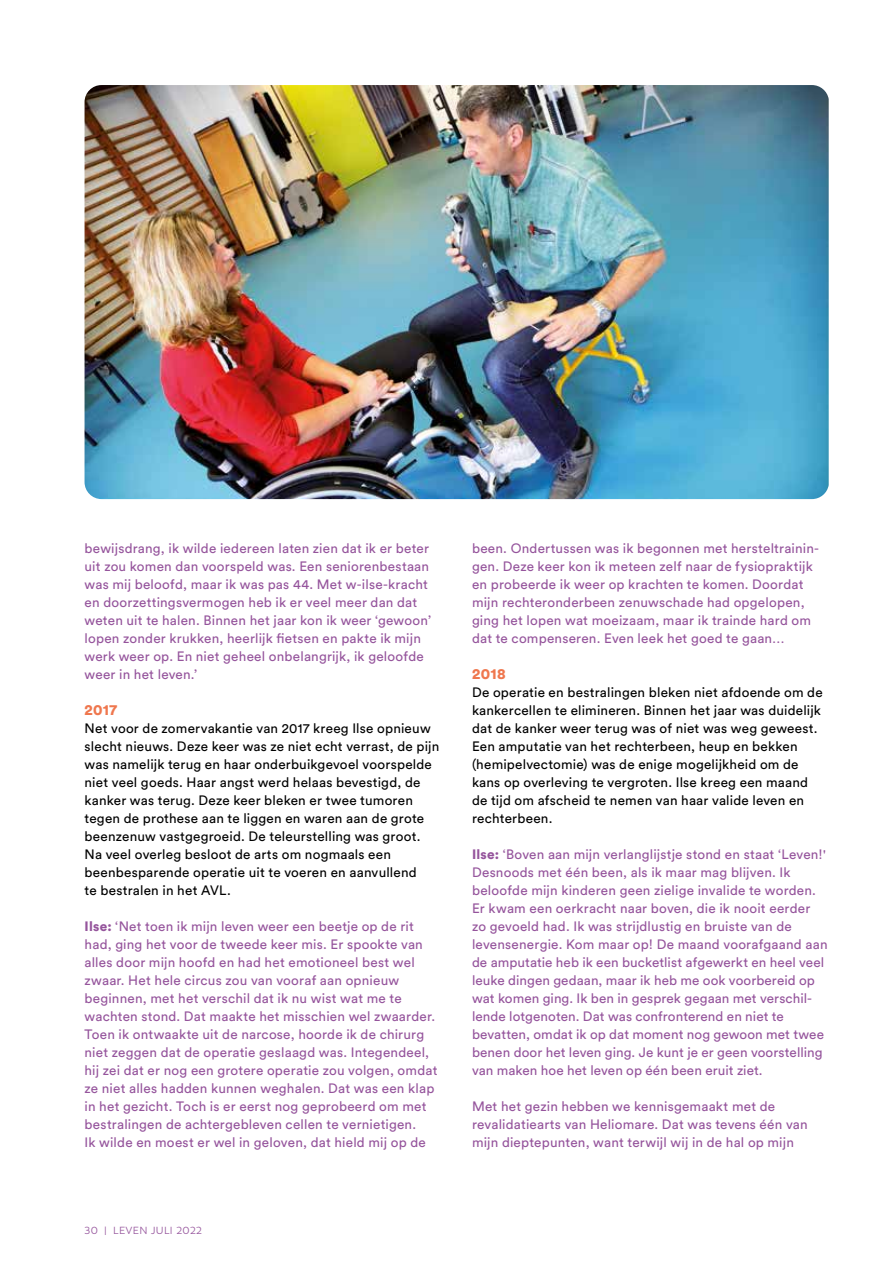
<style>
.page{position:relative;width:893px;height:1263px;background:#fff}
.page>*{position:absolute;margin:0;border:0;box-sizing:border-box;transform-origin:0 0}
.t1{font:900 15px "Circular Std";letter-spacing:.025em;color:#ef774e}
.t2{font:13.5px/18px "Circular Std";letter-spacing:.015em;color:#95549c}
.t3{font:13.5px/18px "Circular Std";letter-spacing:.015em;color:#000}
.t4{font:11.25px "Rebrand Txt";letter-spacing:.03em;color:#95549c}
.s1{font-weight:900}
</style>
<div class="page">
<img style="left:85px;top:85px;width:744px;height:414px">
<p class="t2" style="left:85px;top:539px;width:348px">bewijsdrang, ik wilde iedereen laten zien dat ik er beter uit zou komen dan voorspeld was. Een seniorenbestaan was mij beloofd, maar ik was pas 44. Met w-ilse-kracht en doorzettingsvermogen heb ik er veel meer dan dat weten uit te halen. Binnen het jaar kon ik weer ‘gewoon’ lopen zonder krukken, heerlijk fietsen en pakte ik mijn werk weer op. En niet geheel onbelangrijk, ik geloofde weer in het leven.’</p>
<p class="t1" style="left:85px;top:700px;width:34px">2017</p>
<p class="t3" style="left:85px;top:719px;width:356px">Net voor de zomervakantie van 2017 kreeg Ilse opnieuw slecht nieuws. Deze keer was ze niet echt verrast, de pijn was namelijk terug en haar onderbuikgevoel voorspelde niet veel goeds. Haar angst werd helaas bevestigd, de kanker was terug. Deze keer bleken er twee tumoren tegen de prothese aan te liggen en waren aan de grote beenzenuw vastgegroeid. De teleurstelling was groot.<br>Na veel overleg besloot de arts om nogmaals een beenbesparende operatie uit te voeren en aanvullend<br>te bestralen in het AVL.</p>
<p class="t2" style="left:85px;top:917px;width:354px"><span class="s1">Ilse:</span> ‘Net toen ik mijn leven weer een beetje op de rit had, ging het voor de tweede keer mis. Er spookte van alles door mijn hoofd en had het emotioneel best wel zwaar. Het hele circus zou van vooraf aan opnieuw beginnen, met het verschil dat ik nu wist wat me te wachten stond. Dat maakte het misschien wel zwaarder.<br>Toen ik ontwaakte uit de narcose, hoorde ik de chirurg niet zeggen dat de operatie geslaagd was. Integendeel, hij zei dat er nog een grotere operatie zou volgen, omdat ze niet alles hadden kunnen weghalen. Dat was een klap in het gezicht. Toch is er eerst nog geprobeerd om met bestralingen de achtergebleven cellen te vernietigen.<br>Ik wilde en moest er wel in geloven, dat hield mij op de</p>
<p class="t4" style="left:85px;top:1224px;width:119px">30 | LEVEN JULI 2022</p>
<p class="t2" style="left:472px;top:539px;width:349px">been. Ondertussen was ik begonnen met hersteltrainin&shy;gen. Deze keer kon ik meteen zelf naar de fysiopraktijk en probeerde ik weer op krachten te komen. Doordat mijn rechteronderbeen zenuwschade had opgelopen, ging het lopen wat moeizaam, maar ik trainde hard om dat te compenseren. Even leek het goed te gaan…</p>
<p class="t1" style="left:472px;top:664px;width:35px">2018</p>
<p class="t3" style="left:472px;top:683px;width:352px">De operatie en bestralingen bleken niet afdoende om de kankercellen te elimineren. Binnen het jaar was duidelijk dat de kanker weer terug was of niet was weg geweest.<br>Een amputatie van het rechterbeen, heup en bekken (hemipelvectomie) was de enige mogelijkheid om de kans op overleving te vergroten. Ilse kreeg een maand de tijd om afscheid te nemen van haar valide leven en rechterbeen.</p>
<p class="t2" style="left:472px;top:845px;width:357px"><span class="s1">Ilse:</span> ‘Boven aan mijn verlanglijstje stond en staat ‘Leven!' Desnoods met één been, als ik maar mag blijven. Ik beloofde mijn kinderen geen zielige invalide te worden.<br>Er kwam een oerkracht naar boven, die ik nooit eerder zo gevoeld had. Ik was strijdlustig en bruiste van de levensenergie. Kom maar op! De maand voorafgaand aan de amputatie heb ik een bucketlist afgewerkt en heel veel leuke dingen gedaan, maar ik heb me ook voorbereid op wat komen ging. Ik ben in gesprek gegaan met verschil&shy;lende lotgenoten. Dat was confronterend en niet te bevatten, omdat ik op dat moment nog gewoon met twee benen door het leven ging. Je kunt je er geen voorstelling van maken hoe het leven op één been eruit ziet.</p>
<p class="t2" style="left:472px;top:1097px;width:337px">Met het gezin hebben we kennisgemaakt met de revalidatiearts van Heliomare. Dat was tevens één van mijn dieptepunten, want terwijl wij in de hal op mijn</p>
</div>
